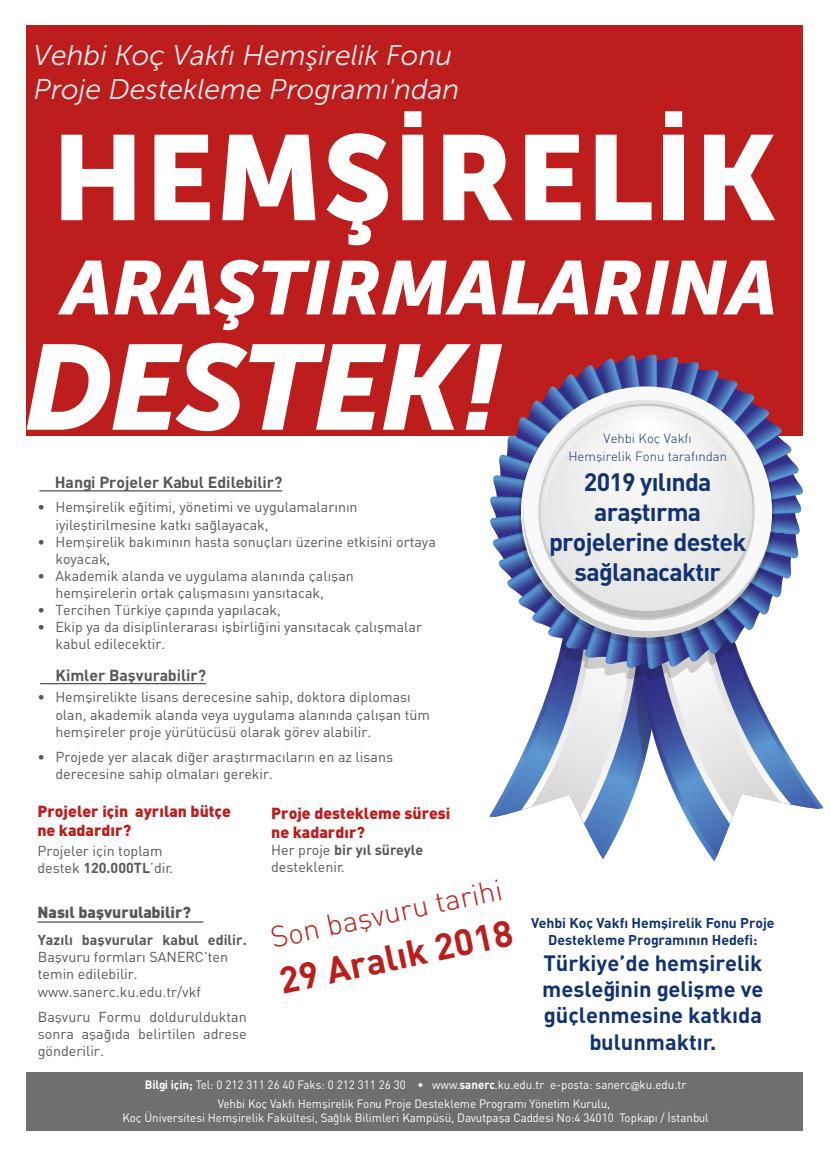
<style>
.page{position:relative;width:830px;height:1149px;background:#fff}
.page>*{position:absolute;margin:0;border:0;box-sizing:border-box;transform-origin:0 0}
.t1{font:119.55px "Museo Sans 900";color:#fff}
.t2{font:italic 119.55px "Museo Sans 900";letter-spacing:-.03em;color:#fff}
.t3{font:italic 75.3px "Museo Sans 900";color:#fff}
.t4{font:36.6px "DINT Bold Tr";color:#bd1d1d}
.t5{font:29.4px "DINT Light Tr";color:#bd1d1d}
.t6{font:italic 28.35px/34px "Museo Sans 300";color:#ededed}
.t7{font:24.9px/29.8px "DINT Bold Tr";letter-spacing:-.03em;color:#123274;text-align:center}
.t8{font:21.9px/26.2px "DINT Bold Tr";color:#123274;text-align:center}
.t9{font:15.9px/19px "DIN Black Tr";color:#bd1d1d}
.t10{font:15.9px "DINT Bold Tr";color:#575756}
.t11{font:15.9px "DIN Black Tr";color:#575756}
.t12{font:14.25px/17.1px "DIN Tr";color:#575756}
.t13{font:14.25px "DINT Bold Tr";color:#575756}
.t14{font:14.1px/16.8px "DINT Bold Tr";color:#123274;text-align:center}
.t15{font:13.2px/17.9px "DINT Light Tr";color:#123274;text-align:center}
.t16{font:12px/18.6px "DIN Tr";color:#fff;text-align:center;scale:.96 1}
.s1{font-family:"DINT Bold Tr"}
.s2{font-family:"DIN Tr"}
.s3{font-family:"Helvetica Cond Normal Tr"}
</style>
<div class="page">
<div style="left:27px;top:25px;width:775px;height:410px;background:#bd1d1d"></div>
<div style="left:27px;top:1071px;width:775px;height:58px;background:#706f6f"></div>
<svg style="left:583px;top:823px;width:23px;height:32px"></svg>
<svg style="left:613px;top:783px;width:205px;height:73px"></svg>
<svg style="left:486px;top:354px;width:320px;height:469px"></svg>
<hr style="left:39px;top:490px;width:243px;height:1px;background:#575756">
<hr style="left:40px;top:682px;width:166px;height:2px;background:#575756">
<hr style="left:37px;top:921px;width:166px;height:1px;background:#575756">
<h3 class="t6" style="left:33px;top:39px;width:427px">Vehbi Koç Vakfı Hemşirelik Fonu<br>Proje Destekleme Programı'ndan</h3>
<h1 class="t1" style="left:51px;top:110px;width:726px">HEMŞİRELİK</h1>
<h2 class="t3" style="left:62px;top:245px;width:716px">ARAŞTIRMALARINA</h2>
<h1 class="t2" style="left:23px;top:320px;width:481px">DESTEK!</h1>
<p class="t10" style="left:55px;top:471px;width:229px">Hangi Projeler Kabul Edilebilir?</p>
<p class="t12" style="left:55px;top:498px;width:303px;text-indent:-18px">• Hemşirelik eğitimi, yönetimi ve uygulamalarının iyileştirilmesine katkı sağlayacak,</p>
<p class="t12" style="left:55px;top:532px;width:382px;text-indent:-18px">• Hemşirelik bakımının hasta sonuçları üzerine etkisini ortaya koyacak,</p>
<p class="t12" style="left:55px;top:566px;width:300px;text-indent:-18px">• Akademik alanda ve uygulama alanında çalışan hemşirelerin ortak çalışmasını yansıtacak,</p>
<p class="t12" style="left:37px;top:601px;width:245px">• Tercihen Türkiye çapında yapılacak,</p>
<p class="t12" style="left:55px;top:618px;width:368px;text-indent:-18px">• Ekip ya da disiplinlerarası işbirliğini yansıtacak çalışmalar kabul edilecektir.</p>
<p class="t10" style="left:55px;top:664px;width:152px">Kimler Baflvurabilir?</p>
<p class="t12" style="left:55px;top:688px;width:376px;text-indent:-18px">• Hemşirelikte lisans derecesine sahip, doktora diploması olan, akademik alanda veya uygulama alanında çalışan tüm hemşireler proje yürütücüsü olarak görev alabilir.</p>
<p class="t12" style="left:55px;top:747px;width:339px;text-indent:-18px">• Projede yer alacak diğer araştırmacıların en az lisans derecesine sahip olmaları gerekir.</p>
<p class="t9" style="left:37px;top:800px;width:195px">Projeler için ayrılan bütçe ne kadardır?</p>
<p class="t12" style="left:37px;top:841px;width:137px">Projeler için toplam destek <span class="s1">120.000TL</span>’dir.</p>
<p class="t11" style="left:37px;top:900px;width:155px">Nas›l baflvurulabilir?</p>
<p class="t13" style="left:38px;top:930px;width:210px">Yazılı başvurular kabul edilir.</p>
<p class="t12" style="left:38px;top:948px;width:192px">Başvuru formları SANERC'ten temin edilebilir. www.sanerc.ku.edu.tr/vkf</p>
<p class="t12" style="left:38px;top:1007px;width:210px;text-align:justify">Başvuru Formu doldurulduktan sonra aşağıda belirtilen adrese gönderilir.</p>
<p class="t9" style="left:271px;top:802px;width:181px">Proje destekleme süresi ne kadard›r?</p>
<p class="t13" style="left:271px;top:840px;width:153px"><span class="s2">Her proje</span> bir y›l süreyle</p>
<p class="t12" style="left:271px;top:858px;width:75px">desteklenir.</p>
<h3 class="t5" style="left:267px;top:919px;width:237px;rotate:-12deg">Son başvuru tarihi</h3>
<h3 class="t4" style="left:274px;top:957px;width:239px;rotate:-12deg">29 Aralık 2018</h3>
<p class="t15" style="left:568px;top:429px;width:160px">Vehbi Koç Vakfı<br>Hemşirelik Fonu tarafından</p>
<h3 class="t7" style="left:548px;top:465px;width:199px">2019 yılında araştırma projelerine destek sağlanacaktır</h3>
<p class="t14" style="left:531px;top:913px;width:245px">Vehbi Koç Vakfı Hemşirelik Fonu Proje<br>Destekleme Programının Hedefi:</p>
<h3 class="t8" style="left:542px;top:948px;width:223px">Türkiye’de hemşirelik mesleğinin gelişme ve güçlenmesine katkıda bulunmaktır.</h3>
<p class="t16" style="left:145px;top:1075px;width:565px"><span class="s1">Bilgi için;</span> Tel: 0 212 311 26 40 Faks: 0 212 311 26 30 • www.<span class="s1">sanerc</span>.ku.edu.tr e-posta: sanerc<span class="s3">@</span>ku.edu.tr<br>Vehbi Koç Vakfı Hemşirelik Fonu Proje Destekleme Programı Yönetim Kurulu,</p>
<p class="t16" style="left:122px;top:1108px;width:612px">Koç Üniversitesi Hemşirelik Fakültesi, Sağlık Bilimleri Kampüsü, Davutpaşa Caddesi No:4 34010 Topkapı / İstanbul</p>
</div>
